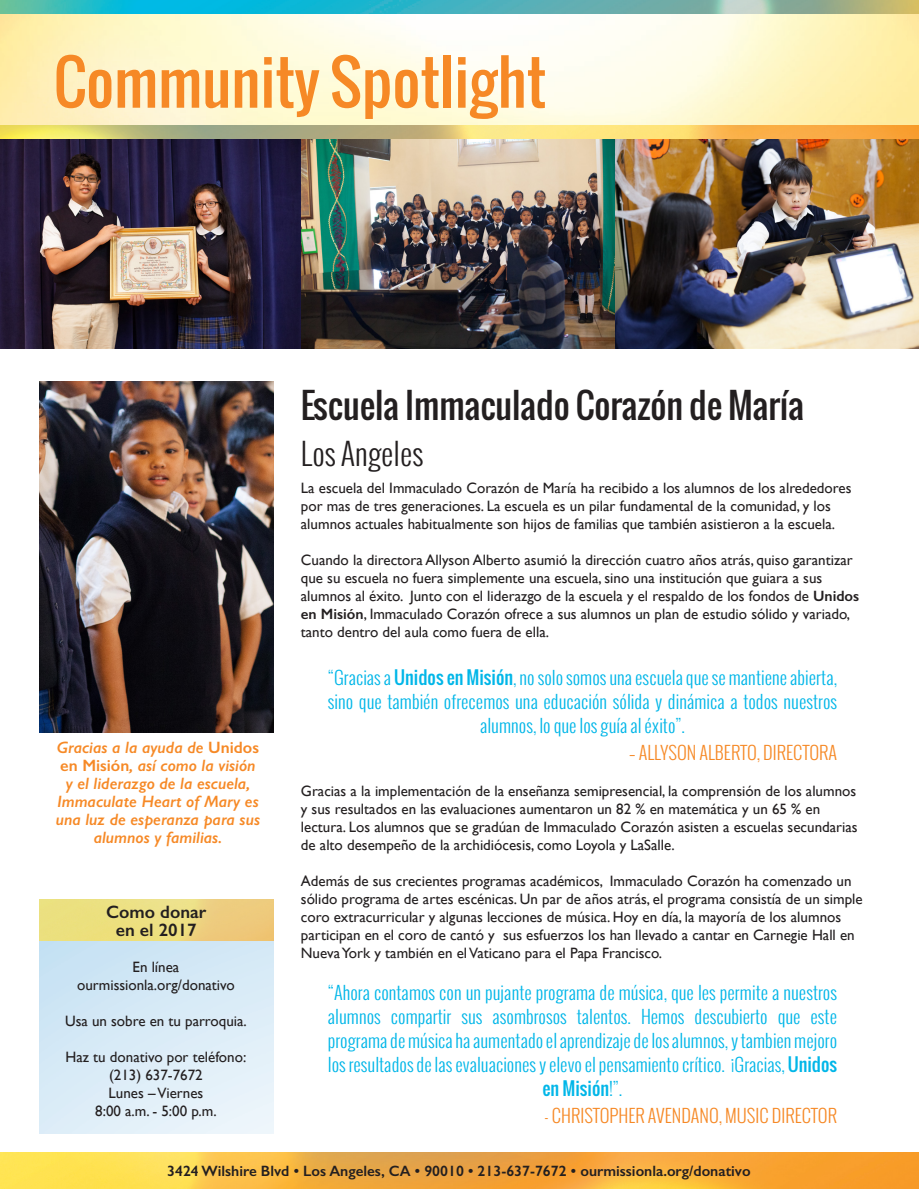
<style>
.page{position:relative;width:919px;height:1189px;background:#fff}
.page>*{position:absolute;margin:0;border:0;box-sizing:border-box;transform-origin:0 0}
.t1{font:60px "Oswald";color:#f68926}
.t2{font:34.5px "Oswald";color:#231f20}
.t3{font:300 30px "Oswald";color:#231f20}
.Pull_Quote{font:300 18px/24px "Oswald";color:#00b6e8;text-align:center}
.Pull_Quotee{font:300 18px "Oswald";color:#f68926}
.Body_Text{font:600 18px "Gill Sans";color:#231f20}
.Body_Text-2{font:italic 600 16.5px/18px "Gill Sans";color:#f68926;text-align:center}
.Body_Text-3{font:15px/18px "Gill Sans";color:#231f20}
.t4{font:600 15px "Gill Sans";color:#231f20}
.s1{font-style:normal}
.s2{font-weight:600}
.s3{font-weight:400}
</style>
<div class="page">
<img style="left:0;top:13px;width:919px;height:113px">
<img style="left:0;top:1153px;width:919px;height:36px">
<img style="left:0;top:126px;width:919px;height:222px">
<img style="left:39px;top:382px;width:234px;height:350px">
<img style="left:0;top:0;width:919px;height:13px">
<p class="t1" style="left:54px;top:37px;width:494px">Community Spotlight</p>
<p class="Body_Text-2" style="left:56px;top:738px;width:206px">Gracias a la ayuda de <span class="s1">Unidos en Misión</span>, así como la visión y el liderazgo de la escuela,<br>Immaculate Heart of Mary es una luz de esperanza para sus alumnos y familias.</p>
<p class="Body_Text" style="left:106px;top:901px;width:102px">Como donar</p>
<p class="Body_Text" style="left:116px;top:919px;width:82px">en el 2017</p>
<p class="Body_Text-3" style="left:132px;top:957px;width:48px">En línea</p>
<p class="Body_Text-3" style="left:77px;top:975px;width:159px">ourmissionla.org/donativo</p>
<p class="Body_Text-3" style="left:65px;top:1011px;width:183px">Usa un sobre en tu parroquia.</p>
<p class="Body_Text-3" style="left:65px;top:1047px;width:182px">Haz tu donativo por teléfono:</p>
<p class="Body_Text-3" style="left:109px;top:1065px;width:95px">(213) 637-7672</p>
<p class="Body_Text-3" style="left:108px;top:1083px;width:96px">Lunes – Viernes</p>
<p class="Body_Text-3" style="left:95px;top:1101px;width:123px">8:00 a.m. - 5:00 p.m.</p>
<p class="t2" style="left:301px;top:379px;width:504px">Escuela Immaculado Corazón de María</p>
<p class="t3" style="left:301px;top:433px;width:124px">Los Angeles</p>
<p class="Body_Text-3" style="left:301px;top:479px;width:552px">La escuela del Immaculado Corazón de María ha recibido a los alumnos de los alrededores por mas de tres generaciones. La escuela es un pilar fundamental de la comunidad, y los alumnos actuales habitualmente son hijos de familias que también asistieron a la escuela.</p>
<p class="Body_Text-3" style="left:301px;top:551px;width:560px">Cuando la directora Allyson Alberto asumió la dirección cuatro años atrás, quiso garantizar que su escuela no fuera simplemente una escuela, sino una institución que guiara a sus alumnos al éxito. Junto con el liderazgo de la escuela y el respaldo de los fondos de <span class="s2">Unidos en Misión</span>, Immaculado Corazón ofrece a sus alumnos un plan de estudio sólido y variado, tanto dentro del aula como fuera de ella.</p>
<p class="Pull_Quote" style="left:328px;top:665px;width:510px">“Gracias a <span class="s3">Unidos en Misión</span>, no solo somos una escuela que se mantiene abierta, sino que también ofrecemos una educación sólida y dinámica a todos nuestros alumnos, lo que los guía al éxito”.</p>
<p class="Pull_Quotee" style="left:629px;top:740px;width:210px">– ALLYSON ALBERTO, DIRECTORA</p>
<p class="Body_Text-3" style="left:301px;top:782px;width:558px">Gracias a la implementación de la enseñanza semipresencial, la comprensión de los alumnos y sus resultados en las evaluaciones aumentaron un 82 % en matemática y un 65 % en lectura. Los alumnos que se gradúan de Immaculado Corazón asisten a escuelas secundarias de alto desempeño de la archidiócesis, como Loyola y LaSalle.</p>
<p class="Body_Text-3" style="left:301px;top:872px;width:563px">Además de sus crecientes programas académicos, Immaculado Corazón ha comenzado un sólido programa de artes escénicas. Un par de años atrás, el programa consistía de un simple coro extracurricular y algunas lecciones de música. Hoy en día, la mayoría de los alumnos participan en el coro de cantó y sus esfuerzos los han llevado a cantar en Carnegie Hall en Nueva York y también en el Vaticano para el Papa Francisco.</p>
<p class="Pull_Quote" style="left:328px;top:980px;width:510px">“Ahora contamos con un pujante programa de música, que les permite a nuestros alumnos compartir sus asombrosos talentos. Hemos descubierto que este programa de música ha aumentado el aprendizaje de los alumnos, y tambien mejoro los resultados de las evaluaciones y elevo el pensamiento crítico. ¡Gracias, <span class="s3">Unidos en Misión</span>!”.</p>
<p class="Pull_Quotee" style="left:544px;top:1103px;width:294px">- CHRISTOPHER AVENDANO, MUSIC DIRECTOR</p>
<p class="t4" style="left:167px;top:1162px;width:585px">3424 Wilshire Blvd • Los Angeles, CA • 90010 • 213-637-7672 • ourmissionla.org/donativo</p>
</div>
